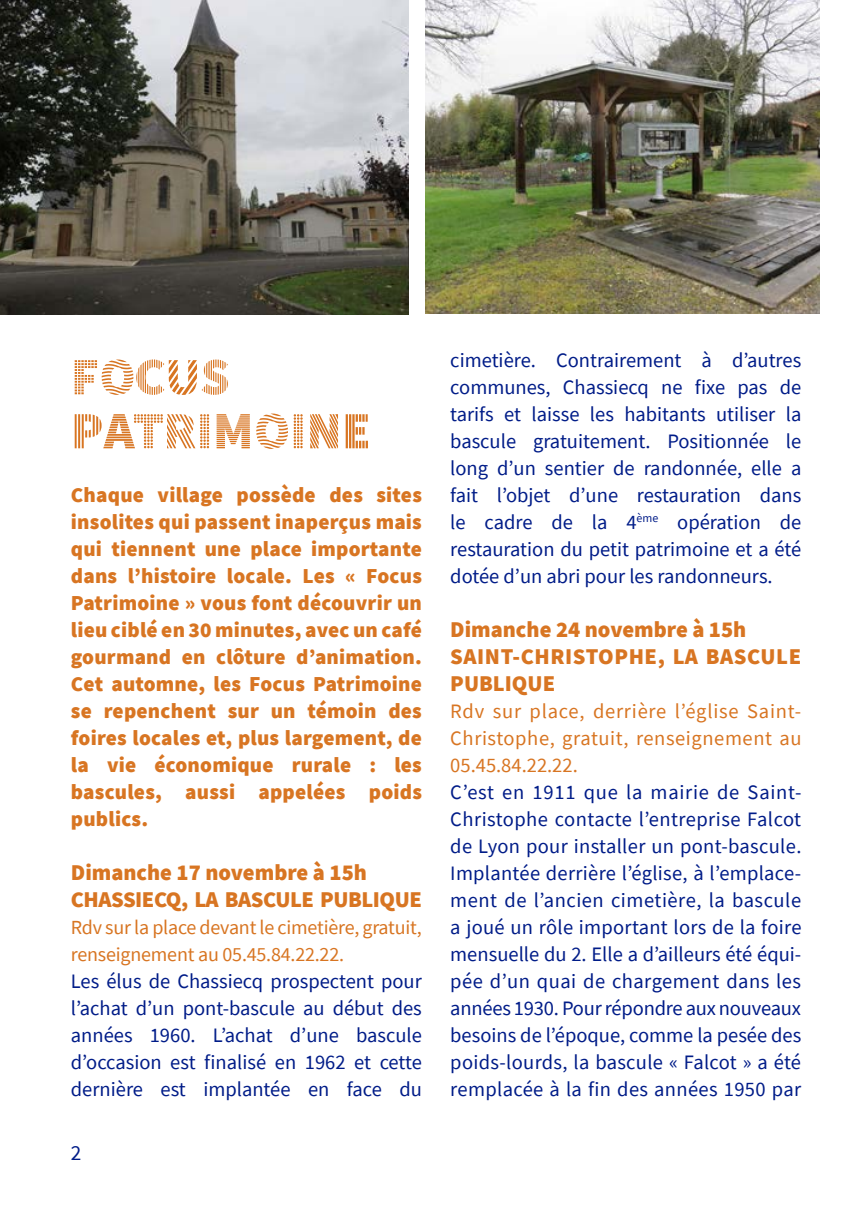
<style>
.page{position:relative;width:851px;height:1205px;background:#fff}
.page>*{position:absolute;margin:0;border:0;box-sizing:border-box;transform-origin:0 0}
.TITRE_NIVEAU_2{font:900 52.5px "Source Sans Pro DISPLAYV2";color:#d87522}
.LIEU{font:900 22.5px "Source Sans Pro";letter-spacing:-.02em;color:#d87522}
.TEXTE_COURANT{font:900 22.5px "Source Sans Pro";letter-spacing:.025em;color:#d87522}
.SOUS_TITRE{font:900 22.5px "Source Sans Pro";color:#d87522}
.DATES{font:900 22.5px "Source Sans Pro";color:#d87522}
.TEXTE_COURANT-2{font:900 22.5px "Source Sans Pro";color:#d87522}
.SOUS_TITRE-2{font:900 21.25px "Source Sans Pro";letter-spacing:.01em;color:#d87522}
.t1{font:21.25px "Source Sans Pro";color:#001c88}
.LIEU-2{font:20.5px "Source Sans Pro";color:#001c88}
.TEXTE_COURANT-3{font:20.5px/27px "Source Sans Pro";letter-spacing:.015em;color:#001c88;text-align:justify}
.TEXTE_COURANT-4{font:20.5px "Source Sans Pro";letter-spacing:.03em;color:#d87522}
.TEXTE_COURANT-5{font:20.5px "Source Sans Pro";letter-spacing:.035em;color:#001c88}
.LIEU-3{font:20px/27px "Source Sans Pro";letter-spacing:-.01em;color:#d87522}
</style>
<div class="page">
<img style="left:0;top:0;width:408px;height:314px">
<img style="left:425px;top:0;width:394px;height:313px">
<p class="TITRE_NIVEAU_2" style="left:71px;top:350px;width:161px">FOCUS</p>
<p class="TITRE_NIVEAU_2" style="left:71px;top:404px;width:301px">PATRIMOINE</p>
<p class="SOUS_TITRE-2" style="left:71px;top:480px;width:352px">Chaque village possède des sites</p>
<p class="SOUS_TITRE-2" style="left:71px;top:507px;width:352px">insolites qui passent inaperçus mais</p>
<p class="SOUS_TITRE-2" style="left:71px;top:534px;width:352px">qui tiennent une place importante</p>
<p class="SOUS_TITRE-2" style="left:71px;top:561px;width:352px">dans l’histoire locale. Les « Focus</p>
<p class="SOUS_TITRE-2" style="left:71px;top:588px;width:352px">Patrimoine » vous font découvrir un</p>
<p class="SOUS_TITRE-2" style="left:71px;top:615px;width:352px">lieu ciblé en 30 minutes, avec un café</p>
<p class="SOUS_TITRE-2" style="left:71px;top:642px;width:352px">gourmand en clôture d’animation.</p>
<p class="SOUS_TITRE-2" style="left:71px;top:669px;width:352px">Cet automne, les Focus Patrimoine</p>
<p class="SOUS_TITRE-2" style="left:71px;top:697px;width:352px">se repenchent sur un témoin des</p>
<p class="SOUS_TITRE-2" style="left:71px;top:724px;width:352px">foires locales et, plus largement, de</p>
<p class="SOUS_TITRE-2" style="left:71px;top:751px;width:352px">la vie économique rurale : les</p>
<p class="SOUS_TITRE-2" style="left:71px;top:778px;width:352px">bascules, aussi appelées poids</p>
<p class="SOUS_TITRE-2" style="left:71px;top:805px;width:79px">publics.</p>
<p class="SOUS_TITRE" style="left:71px;top:857px;width:297px">Dimanche 17 novembre à 15h</p>
<p class="LIEU" style="left:71px;top:884px;width:352px">CHASSIECQ, LA BASCULE PUBLIQUE</p>
<p class="LIEU-3" style="left:71px;top:914px;width:352px">Rdv sur la place devant le cimetière, gratuit, renseignement au 05.45.84.22.22.</p>
<p class="LIEU-2" style="left:71px;top:968px;width:352px">Les élus de Chassiecq prospectent pour</p>
<p class="LIEU-2" style="left:71px;top:995px;width:352px">l’achat d’un pont-bascule au début des</p>
<p class="LIEU-2" style="left:71px;top:1022px;width:352px">années 1960. L’achat d’une bascule</p>
<p class="LIEU-2" style="left:71px;top:1049px;width:352px">d’occasion est finalisé en 1962 et cette</p>
<p class="LIEU-2" style="left:71px;top:1076px;width:352px">dernière est implantée en face du</p>
<p class="t1" style="left:71px;top:1139px;width:12px">2</p>
<p class="LIEU-2" style="left:450px;top:347px;width:352px">cimetière. Contrairement à d’autres</p>
<p class="LIEU-2" style="left:450px;top:374px;width:352px">communes, Chassiecq ne fixe pas de</p>
<p class="LIEU-2" style="left:450px;top:401px;width:352px">tarifs et laisse les habitants utiliser la</p>
<p class="LIEU-2" style="left:450px;top:428px;width:352px">bascule gratuitement. Positionnée le</p>
<p class="LIEU-2" style="left:450px;top:455px;width:352px">long d’un sentier de randonnée, elle a</p>
<p class="LIEU-2" style="left:450px;top:482px;width:352px">fait l’objet d’une restauration dans</p>
<p class="LIEU-2" style="left:450px;top:509px;width:352px">le cadre de la 4<sup>ème</sup> opération de</p>
<p class="LIEU-2" style="left:450px;top:536px;width:352px">restauration du petit patrimoine et a été</p>
<p class="LIEU-2" style="left:450px;top:563px;width:324px">dotée d’un abri pour les randonneurs.</p>
<p class="DATES" style="left:450px;top:614px;width:297px">Dimanche 24 novembre à 15h</p>
<p class="TEXTE_COURANT" style="left:450px;top:641px;width:352px">SAINT-CHRISTOPHE, LA BASCULE</p>
<p class="TEXTE_COURANT-2" style="left:450px;top:668px;width:106px">PUBLIQUE</p>
<p class="TEXTE_COURANT-4" style="left:450px;top:698px;width:352px">Rdv sur place, derrière l’église Saint-</p>
<p class="TEXTE_COURANT-4" style="left:450px;top:725px;width:353px">Christophe, gratuit, renseignement au</p>
<p class="TEXTE_COURANT-4" style="left:450px;top:752px;width:129px">05.45.84.22.22.</p>
<p class="TEXTE_COURANT-5" style="left:450px;top:779px;width:353px">C’est en 1911 que la mairie de Saint-</p>
<p class="TEXTE_COURANT-3" style="left:450px;top:806px;width:352px">Christophe contacte l’entreprise Falcot</p>
<p class="TEXTE_COURANT-3" style="left:450px;top:833px;width:352px">de Lyon pour installer un pont-bascule.</p>
<p class="TEXTE_COURANT-3" style="left:450px;top:860px;width:352px">Implantée derrière l’église, à l’emplace&shy;ment de l’ancien cimetière, la bascule a joué un rôle important lors de la foire mensuelle du 2. Elle a d’ailleurs été équi&shy;pée d’un quai de chargement dans les années 1930. Pour répondre aux nouveaux besoins de l’époque, comme la pesée des poids-lourds, la bascule « Falcot » a été remplacée à la fin des années 1950 par</p>
</div>
